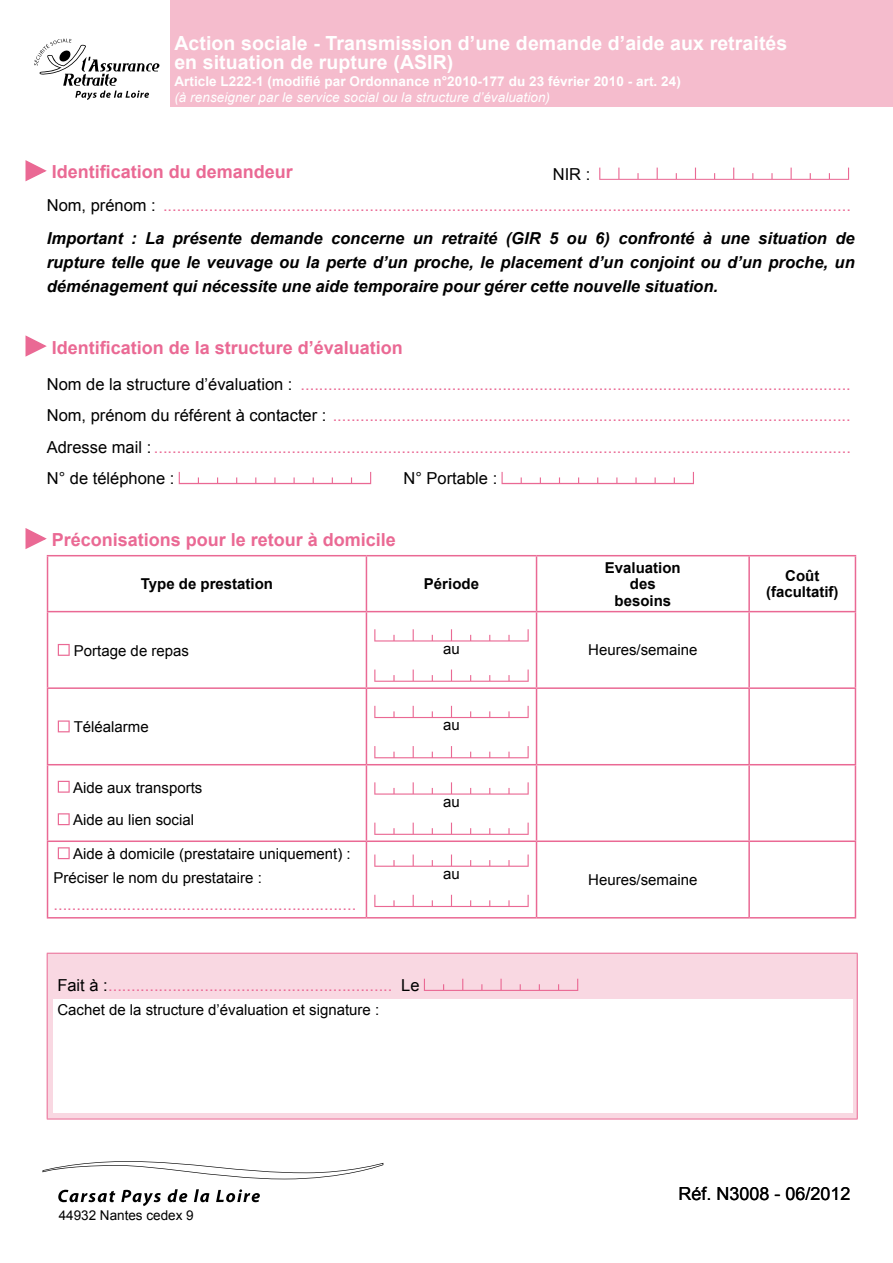
<style>
.page{position:relative;width:893px;height:1263px;background:#fff}
.page>*{position:absolute;margin:0;border:0;box-sizing:border-box;transform-origin:0 0}
.t1{font:700 19.5px/19.5px "Arial";letter-spacing:.005em;color:#fff}
.t2{font:700 18px "Arial";color:#ea6994}
.t3{font:18px "Arial";color:#000}
.t4{font:16.5px/31.5px "Arial";color:#ea6994}
.t5{font:italic 700 16.5px/24px "Arial";color:#000}
.t6{font:16.5px "Arial";color:#000}
.t7{font:15px/32.5px "Arial";color:#000}
.t8{font:700 15px/16.5px "Arial";color:#000;text-align:center}
.t9{font:700 13.5px "Arial";letter-spacing:.005em;color:#fff}
.t10{font:italic 13.5px "Arial";letter-spacing:.005em;color:#fff}
.t11{font:13.5px "Arial";color:#000}
.s1{color:#000}
.s2{font-weight:700;font-style:italic;color:#000}
</style>
<div class="page">
<div style="left:170px;top:0;width:723px;height:106px;background:#f5bccd"></div>
<svg style="left:34px;top:39px;width:125px;height:61px"></svg>
<svg style="left:25px;top:160px;width:22px;height:22px"></svg>
<svg style="left:599px;top:168px;width:250px;height:12px"></svg>
<svg style="left:25px;top:335px;width:22px;height:22px"></svg>
<svg style="left:179px;top:472px;width:192px;height:12px"></svg>
<svg style="left:501px;top:472px;width:193px;height:12px"></svg>
<svg style="left:25px;top:528px;width:22px;height:21px"></svg>
<hr style="left:47px;top:555px;width:319px;height:1px;background:#ea6994">
<hr style="left:47px;top:556px;width:1px;height:55px;background:#ea6994">
<hr style="left:366px;top:555px;width:170px;height:1px;background:#ea6994">
<hr style="left:366px;top:556px;width:1px;height:55px;background:#ea6994">
<hr style="left:536px;top:555px;width:213px;height:1px;background:#ea6994">
<hr style="left:536px;top:556px;width:1px;height:55px;background:#ea6994">
<hr style="left:749px;top:555px;width:107px;height:1px;background:#ea6994">
<hr style="left:748px;top:556px;width:2px;height:55px;background:#ea6994">
<hr style="left:855px;top:556px;width:1px;height:55px;background:#ea6994">
<hr style="left:47px;top:611px;width:319px;height:1px;background:#ea6994">
<hr style="left:47px;top:612px;width:1px;height:75px;background:#ea6994">
<hr style="left:366px;top:611px;width:170px;height:1px;background:#ea6994">
<hr style="left:366px;top:612px;width:1px;height:75px;background:#ea6994">
<hr style="left:536px;top:611px;width:213px;height:1px;background:#ea6994">
<hr style="left:536px;top:612px;width:1px;height:75px;background:#ea6994">
<hr style="left:749px;top:611px;width:107px;height:1px;background:#ea6994">
<hr style="left:748px;top:612px;width:2px;height:75px;background:#ea6994">
<hr style="left:855px;top:612px;width:1px;height:75px;background:#ea6994">
<hr style="left:47px;top:687px;width:319px;height:2px;background:#ea6994">
<hr style="left:47px;top:689px;width:1px;height:75px;background:#ea6994">
<hr style="left:366px;top:687px;width:170px;height:2px;background:#ea6994">
<hr style="left:366px;top:689px;width:1px;height:75px;background:#ea6994">
<hr style="left:536px;top:687px;width:213px;height:2px;background:#ea6994">
<hr style="left:536px;top:689px;width:1px;height:75px;background:#ea6994">
<hr style="left:749px;top:687px;width:107px;height:2px;background:#ea6994">
<hr style="left:748px;top:689px;width:2px;height:75px;background:#ea6994">
<hr style="left:855px;top:689px;width:1px;height:75px;background:#ea6994">
<hr style="left:47px;top:764px;width:319px;height:1px;background:#ea6994">
<hr style="left:47px;top:765px;width:1px;height:75px;background:#ea6994">
<hr style="left:366px;top:764px;width:170px;height:1px;background:#ea6994">
<hr style="left:366px;top:765px;width:1px;height:75px;background:#ea6994">
<hr style="left:536px;top:764px;width:213px;height:1px;background:#ea6994">
<hr style="left:536px;top:765px;width:1px;height:75px;background:#ea6994">
<hr style="left:749px;top:764px;width:107px;height:1px;background:#ea6994">
<hr style="left:748px;top:765px;width:2px;height:75px;background:#ea6994">
<hr style="left:855px;top:765px;width:1px;height:75px;background:#ea6994">
<hr style="left:47px;top:840px;width:319px;height:2px;background:#ea6994">
<hr style="left:47px;top:842px;width:1px;height:75px;background:#ea6994">
<hr style="left:366px;top:840px;width:170px;height:2px;background:#ea6994">
<hr style="left:366px;top:842px;width:1px;height:75px;background:#ea6994">
<hr style="left:536px;top:840px;width:213px;height:2px;background:#ea6994">
<hr style="left:536px;top:842px;width:1px;height:75px;background:#ea6994">
<hr style="left:749px;top:840px;width:107px;height:2px;background:#ea6994">
<hr style="left:748px;top:842px;width:2px;height:75px;background:#ea6994">
<hr style="left:855px;top:842px;width:1px;height:75px;background:#ea6994">
<hr style="left:47px;top:917px;width:319px;height:1px;background:#ea6994">
<hr style="left:366px;top:917px;width:170px;height:1px;background:#ea6994">
<hr style="left:536px;top:917px;width:213px;height:1px;background:#ea6994">
<hr style="left:749px;top:917px;width:107px;height:1px;background:#ea6994">
<svg style="left:57px;top:644px;width:1px;height:12px"></svg>
<svg style="left:58px;top:644px;width:12px;height:12px"></svg>
<svg style="left:374px;top:629px;width:155px;height:12px"></svg>
<svg style="left:374px;top:669px;width:155px;height:13px"></svg>
<svg style="left:57px;top:720px;width:1px;height:12px"></svg>
<svg style="left:58px;top:720px;width:12px;height:12px"></svg>
<svg style="left:374px;top:706px;width:155px;height:12px"></svg>
<svg style="left:374px;top:746px;width:155px;height:12px"></svg>
<svg style="left:57px;top:781px;width:1px;height:12px"></svg>
<svg style="left:58px;top:781px;width:12px;height:12px"></svg>
<svg style="left:57px;top:813px;width:1px;height:12px"></svg>
<svg style="left:58px;top:813px;width:12px;height:12px"></svg>
<svg style="left:374px;top:782px;width:155px;height:13px"></svg>
<svg style="left:374px;top:823px;width:155px;height:12px"></svg>
<svg style="left:57px;top:847px;width:1px;height:12px"></svg>
<svg style="left:58px;top:847px;width:12px;height:12px"></svg>
<svg style="left:374px;top:854px;width:155px;height:13px"></svg>
<svg style="left:374px;top:895px;width:155px;height:12px"></svg>
<div style="left:47px;top:953px;width:810px;height:166px;background:#f9d8e2"></div>
<hr style="left:47px;top:953px;width:811px;height:1px;background:#ea6994">
<hr style="left:47px;top:953px;width:1px;height:166px;background:#ea6994">
<hr style="left:857px;top:953px;width:1px;height:166px;background:#ea6994">
<hr style="left:47px;top:1119px;width:811px;height:1px;background:#ea6994">
<svg style="left:424px;top:979px;width:154px;height:12px"></svg>
<div style="left:53px;top:999px;width:800px;height:114px;background:#fff"></div>
<svg style="left:43px;top:1161px;width:340px;height:18px"></svg>
<svg style="left:58px;top:1190px;width:57px;height:12px"></svg>
<svg style="left:121px;top:1190px;width:40px;height:16px"></svg>
<svg style="left:168px;top:1189px;width:19px;height:13px"></svg>
<svg style="left:194px;top:1189px;width:15px;height:13px"></svg>
<svg style="left:216px;top:1189px;width:44px;height:13px"></svg>
<p class="t1" style="left:174px;top:34px;width:615px">Action sociale - Transmission d’une demande d’aide aux retraités en situation de rupture (ASIR)</p>
<p class="t9" style="left:174px;top:72px;width:508px">Article L222-1 (modifié par Ordonnance n°2010-177 du 23 février 2010 - art. 24)</p>
<p class="t10" style="left:174px;top:89px;width:377px">(à renseigner par le service social ou la structure d’évaluation)</p>
<p class="t2" style="left:52px;top:160px;width:243px">Identification du demandeur</p>
<p class="t4" style="left:47px;top:158px;width:809px;line-height:32px;text-indent:506px"><span class="s1">NIR :<br>Nom, prénom :</span> ......................................................................................................................................................<br><span class="s2">Important : La présente demande concerne un retraité (GIR 5 ou 6) confronté à une situation de</span></p>
<p class="t5" style="left:47px;top:250px;width:809px">rupture telle que le veuvage ou la perte d’un proche, le placement d’un conjoint ou d’un proche, un déménagement qui nécessite une aide temporaire pour gérer cette nouvelle situation.</p>
<p class="t2" style="left:52px;top:335px;width:353px">Identification de la structure d’évaluation</p>
<p class="t4" style="left:47px;top:368px;width:806px;text-align:justify"><span class="s1">Nom de la structure d’évaluation :</span> ........................................................................................................................<br><span class="s1">Nom, prénom du référent à contacter :</span> .................................................................................................................<br><span class="s1">Adresse mail :</span> ........................................................................................................................................................<br><span class="s1">N° de téléphone :</span></p>
<p class="t6" style="left:404px;top:468px;width:95px">N° Portable :</p>
<p class="t2" style="left:52px;top:528px;width:346px">Préconisations pour le retour à domicile</p>
<p class="t8" style="left:141px;top:576px;width:134px">Type de prestation</p>
<p class="t8" style="left:424px;top:576px;width:57px">Période</p>
<p class="t8" style="left:605px;top:559px;width:77px">Evaluation des besoins</p>
<p class="t8" style="left:766px;top:568px;width:74px">Coût (facultatif)</p>
<p class="t7" style="left:74px;top:634px;width:117px">Portage de repas</p>
<p class="t7" style="left:443px;top:632px;width:18px">au</p>
<p class="t7" style="left:588px;top:634px;width:111px">Heures/semaine</p>
<p class="t7" style="left:74px;top:711px;width:77px">Téléalarme</p>
<p class="t7" style="left:443px;top:709px;width:18px">au</p>
<p class="t7" style="left:73px;top:771px;width:131px">Aide aux transports<br>Aide au lien social</p>
<p class="t7" style="left:54px;top:842px;width:299px;line-height:24px;text-indent:20px">Aide à domicile (prestataire uniquement) :<br>Préciser le nom du prestataire :</p>
<p class="t4" style="left:54px;top:889px;width:304px">..................................................................</p>
<p class="t7" style="left:443px;top:785px;width:18px">au</p>
<p class="t7" style="left:443px;top:857px;width:18px">au</p>
<p class="t7" style="left:588px;top:864px;width:111px">Heures/semaine</p>
<p class="t4" style="left:57px;top:969px;width:364px"><span class="s1">Fait à :</span>.............................................................. <span class="s1">Le</span></p>
<p class="t7" style="left:57px;top:993px;width:323px">Cachet de la structure d’évaluation et signature :</p>
<p class="t11" style="left:59px;top:1206px;width:137px">44932 Nantes cedex 9</p>
<p class="t3" style="left:678px;top:1181px;width:174px">Réf. N3008 - 06/2012</p>
</div>
